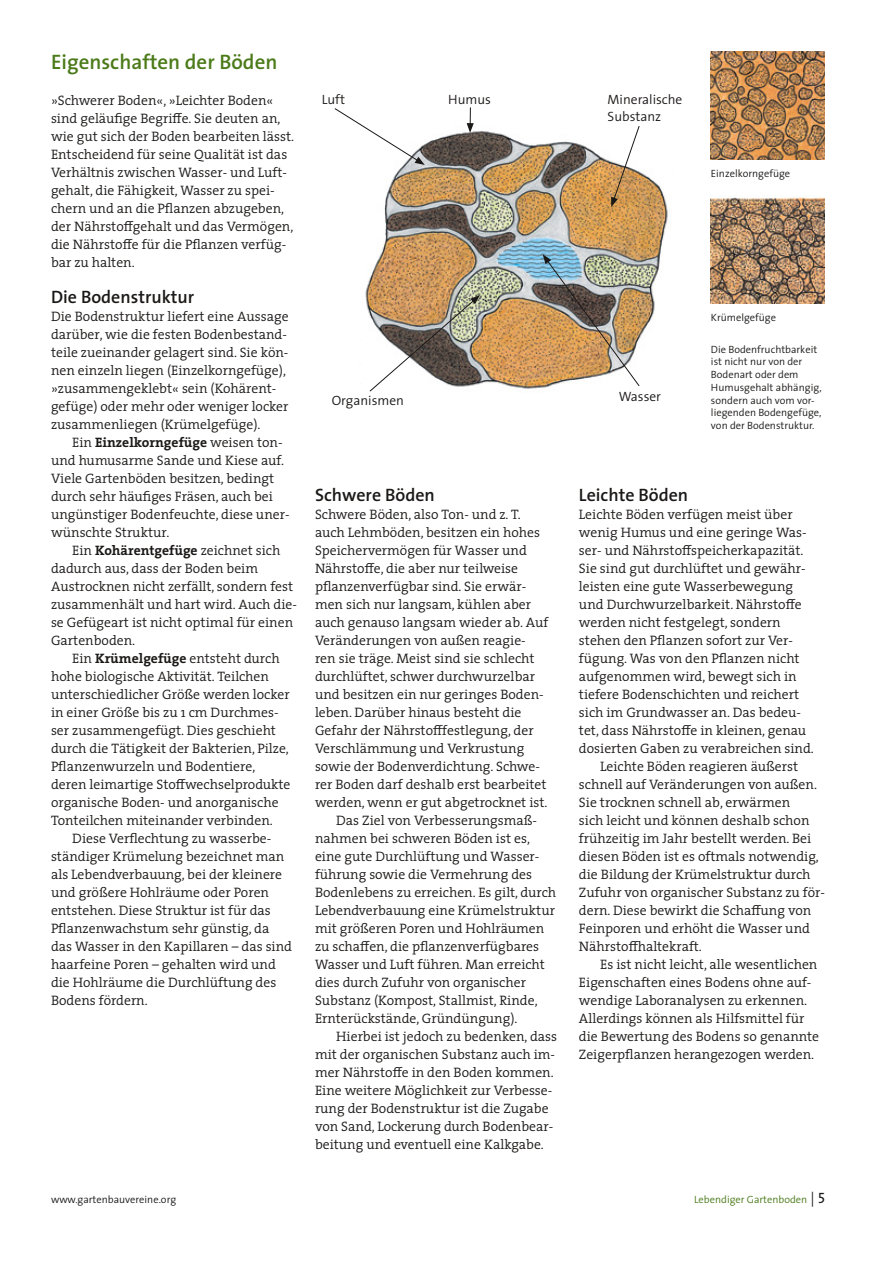
<style>
.page{position:relative;width:893px;height:1263px;background:#fff}
.page>*{position:absolute;margin:0;border:0;box-sizing:border-box;transform-origin:0 0}
.t1{font:600 21px "The Sans";color:#4b7a19}
.t2{font:600 18px "The Sans";color:#1b1918}
.t3{font:300 13.65px/18px "The Serif";color:#1b1918}
.t4{font:300 13.5px/16.6px "The Sans";color:#1b1918}
.t5{font:300 10.5px/12.8px "The Sans";color:#1b1918}
.t6{font:300 10.5px "The Sans";color:#4b7a19}
.s1{font-weight:700}
.s2{font-size:15px;color:#1b1918}
.s3{font-family:"The Sans Regular Caps";font-weight:400;font-size:15px;color:#1b1918}
</style>
<div class="page">
<img style="left:711px;top:51px;width:114px;height:108px">
<img style="left:711px;top:195px;width:114px;height:108px">
<img style="left:365px;top:131px;width:303px;height:258px">
<svg style="left:334px;top:108px;width:91px;height:57px"></svg>
<img style="left:543px;top:254px;width:97px;height:133px">
<svg style="left:467px;top:107px;width:7px;height:26px"></svg>
<img style="left:369px;top:295px;width:111px;height:97px">
<svg style="left:611px;top:126px;width:29px;height:81px"></svg>
<h1 class="t1" style="left:51px;top:44px;width:228px">Eigenschaften der Böden</h1>
<p class="t3" style="left:51px;top:91px;width:245px">»Schwerer Boden«, »Leichter Boden« sind geläufige Begriffe. Sie deuten an, wie gut sich der Boden bearbeiten lässt.<br>Entscheidend für seine Qualität ist das Verhältnis zwischen Wasser- und Luft&shy;gehalt, die Fähigkeit, Wasser zu spei&shy;chern und an die Pflanzen abzugeben, der Nährstoffgehalt und das Vermögen, die Nährstoffe für die Pflanzen verfüg&shy;bar zu halten.</p>
<h2 class="t2" style="left:51px;top:282px;width:145px">Die Bodenstruktur</h2>
<p class="t3" style="left:51px;top:307px;width:239px">Die Bodenstruktur liefert eine Aussage darüber, wie die festen Bodenbestand&shy;teile zueinander gelagert sind. Sie kön&shy;nen einzeln liegen (Einzelkorngefüge), »zusammengeklebt« sein (Kohärent&shy;gefüge) oder mehr oder weniger locker zusammenliegen (Krümelgefüge).</p>
<p class="t3" style="left:51px;top:433px;width:240px;text-indent:21px">Ein <span class="s1">Einzelkorngefüge</span> weisen ton&shy;und humusarme Sande und Kiese auf.<br>Viele Gartenböden besitzen, bedingt durch sehr häufiges Fräsen, auch bei ungünstiger Bodenfeuchte, diese uner&shy;wünschte Struktur.</p>
<p class="t3" style="left:51px;top:541px;width:247px;text-indent:21px">Ein <span class="s1">Kohärentgefüge</span> zeichnet sich dadurch aus, dass der Boden beim Austrocknen nicht zerfällt, sondern fest zusammenhält und hart wird. Auch die&shy;se Gefügeart ist nicht optimal für einen Gartenboden.</p>
<p class="t3" style="left:51px;top:649px;width:241px;text-indent:21px">Ein <span class="s1">Krümelgefüge</span> entsteht durch hohe biologische Aktivität. Teilchen unterschiedlicher Größe werden locker in einer Größe bis zu 1 cm Durchmes&shy;ser zusammengefügt. Dies geschieht durch die Tätigkeit der Bakterien, Pilze, Pflanzenwurzeln und Bodentiere, deren leimartige Stoffwechselprodukte organische Boden- und anorganische Tonteilchen miteinander verbinden.</p>
<p class="t3" style="left:51px;top:829px;width:243px;text-indent:21px">Diese Verflechtung zu wasserbe&shy;ständiger Krümelung bezeichnet man als Lebendverbauung, bei der kleinere und größere Hohlräume oder Poren entstehen. Diese Struktur ist für das Pflanzenwachstum sehr günstig, da das Wasser in den Kapillaren – das sind haarfeine Poren – gehalten wird und die Hohlräume die Durchlüftung des Bodens fördern.</p>
<p class="t4" style="left:322px;top:91px;width:25px">Luft</p>
<p class="t4" style="left:448px;top:91px;width:44px">Humus</p>
<p class="t4" style="left:608px;top:91px;width:76px">Mineralische<br>Substanz</p>
<p class="t5" style="left:711px;top:167px;width:81px">Einzelkorngefüge</p>
<p class="t4" style="left:332px;top:392px;width:74px">Organismen</p>
<p class="t4" style="left:619px;top:388px;width:44px">Wasser</p>
<p class="t5" style="left:711px;top:311px;width:67px">Krümelgefüge</p>
<p class="t5" style="left:711px;top:342px;width:112px">Die Bodenfruchtbarkeit ist nicht nur von der<br>Bodenart oder dem<br>Humusgehalt abhängig, sondern auch vom vor&shy;liegenden Bodengefüge, von der Bodenstruktur.</p>
<h2 class="t2" style="left:315px;top:480px;width:121px">Schwere Böden</h2>
<p class="t3" style="left:315px;top:505px;width:207px">Schwere Böden, also Ton- und z. T.</p>
<p class="t3" style="left:315px;top:523px;width:226px">auch Lehmböden, besitzen ein hohes</p>
<p class="t3" style="left:315px;top:541px;width:213px">Speichervermögen für Wasser und</p>
<p class="t3" style="left:315px;top:559px;width:205px">Nährstoffe, die aber nur teilweise</p>
<p class="t3" style="left:315px;top:577px;width:213px">pflanzenverfügbar sind. Sie erwär-</p>
<p class="t3" style="left:315px;top:595px;width:218px">men sich nur langsam, kühlen aber</p>
<p class="t3" style="left:315px;top:613px;width:235px">auch genauso langsam wieder ab. Auf</p>
<p class="t3" style="left:315px;top:631px;width:212px">Veränderungen von außen reagie-</p>
<p class="t3" style="left:315px;top:649px;width:221px">ren sie träge. Meist sind sie schlecht</p>
<p class="t3" style="left:315px;top:667px;width:222px">durchlüftet, schwer durchwurzelbar</p>
<p class="t3" style="left:315px;top:685px;width:230px">und besitzen ein nur geringes Boden-</p>
<p class="t3" style="left:315px;top:703px;width:208px">leben. Darüber hinaus besteht die</p>
<p class="t3" style="left:315px;top:721px;width:220px">Gefahr der Nährstofffestlegung, der</p>
<p class="t3" style="left:315px;top:739px;width:211px">Verschlämmung und Verkrustung</p>
<p class="t3" style="left:315px;top:757px;width:226px">sowie der Bodenverdichtung. Schwe-</p>
<p class="t3" style="left:315px;top:775px;width:233px">rer Boden darf deshalb erst bearbeitet</p>
<p class="t3" style="left:315px;top:793px;width:234px">werden, wenn er gut abgetrocknet ist.</p>
<p class="t3" style="left:336px;top:811px;width:202px">Das Ziel von Verbesserungsmaß-</p>
<p class="t3" style="left:315px;top:829px;width:216px">nahmen bei schweren Böden ist es,</p>
<p class="t3" style="left:315px;top:847px;width:226px">eine gute Durchlüftung und Wasser-</p>
<p class="t3" style="left:315px;top:865px;width:219px">führung sowie die Vermehrung des</p>
<p class="t3" style="left:315px;top:883px;width:243px">Bodenlebens zu erreichen. Es gilt, durch</p>
<p class="t3" style="left:315px;top:901px;width:241px">Lebendverbauung eine Krümelstruktur</p>
<p class="t3" style="left:315px;top:919px;width:231px">mit größeren Poren und Hohlräumen</p>
<p class="t3" style="left:315px;top:937px;width:226px">zu schaffen, die pflanzenverfügbares</p>
<p class="t3" style="left:315px;top:955px;width:231px">Wasser und Luft führen. Man erreicht</p>
<p class="t3" style="left:315px;top:973px;width:212px">dies durch Zufuhr von organischer</p>
<p class="t3" style="left:315px;top:991px;width:224px">Substanz (Kompost, Stallmist, Rinde,</p>
<p class="t3" style="left:315px;top:1009px;width:204px">Ernterückstände, Gründüngung).</p>
<p class="t3" style="left:336px;top:1027px;width:222px">Hierbei ist jedoch zu bedenken, dass</p>
<p class="t3" style="left:315px;top:1045px;width:242px">mit der organischen Substanz auch im-</p>
<p class="t3" style="left:315px;top:1063px;width:240px">mer Nährstoffe in den Boden kommen.</p>
<p class="t3" style="left:315px;top:1081px;width:239px">Eine weitere Möglichkeit zur Verbesse-</p>
<p class="t3" style="left:315px;top:1099px;width:235px">rung der Bodenstruktur ist die Zugabe</p>
<p class="t3" style="left:315px;top:1117px;width:240px">von Sand, Lockerung durch Bodenbear-</p>
<p class="t3" style="left:315px;top:1135px;width:230px">beitung und eventuell eine Kalkgabe.</p>
<h2 class="t2" style="left:579px;top:480px;width:111px">Leichte Böden</h2>
<p class="t3" style="left:579px;top:505px;width:215px">Leichte Böden verfügen meist über</p>
<p class="t3" style="left:579px;top:523px;width:229px">wenig Humus und eine geringe Was-</p>
<p class="t3" style="left:579px;top:541px;width:226px">ser- und Nährstoffspeicherkapazität.</p>
<p class="t3" style="left:579px;top:559px;width:228px">Sie sind gut durchlüftet und gewähr-</p>
<p class="t3" style="left:579px;top:577px;width:216px">leisten eine gute Wasserbewegung</p>
<p class="t3" style="left:579px;top:595px;width:224px">und Durchwurzelbarkeit. Nährstoffe</p>
<p class="t3" style="left:579px;top:613px;width:203px">werden nicht festgelegt, sondern</p>
<p class="t3" style="left:579px;top:631px;width:216px">stehen den Pflanzen sofort zur Ver-</p>
<p class="t3" style="left:579px;top:649px;width:222px">fügung. Was von den Pflanzen nicht</p>
<p class="t3" style="left:579px;top:667px;width:219px">aufgenommen wird, bewegt sich in</p>
<p class="t3" style="left:579px;top:685px;width:222px">tiefere Bodenschichten und reichert</p>
<p class="t3" style="left:579px;top:703px;width:224px">sich im Grundwasser an. Das bedeu-</p>
<p class="t3" style="left:579px;top:721px;width:229px">tet, dass Nährstoffe in kleinen, genau</p>
<p class="t3" style="left:579px;top:739px;width:236px">dosierten Gaben zu verabreichen sind.</p>
<p class="t3" style="left:600px;top:757px;width:199px">Leichte Böden reagieren äußerst</p>
<p class="t3" style="left:579px;top:775px;width:240px">schnell auf Veränderungen von außen.</p>
<p class="t3" style="left:579px;top:793px;width:213px">Sie trocknen schnell ab, erwärmen</p>
<p class="t3" style="left:579px;top:811px;width:232px">sich leicht und können deshalb schon</p>
<p class="t3" style="left:579px;top:829px;width:234px">frühzeitig im Jahr bestellt werden. Bei</p>
<p class="t3" style="left:579px;top:847px;width:241px">diesen Böden ist es oftmals notwendig,</p>
<p class="t3" style="left:579px;top:865px;width:233px">die Bildung der Krümelstruktur durch</p>
<p class="t3" style="left:579px;top:883px;width:247px">Zufuhr von organischer Substanz zu för-</p>
<p class="t3" style="left:579px;top:901px;width:234px">dern. Diese bewirkt die Schaffung von</p>
<p class="t3" style="left:579px;top:919px;width:233px">Feinporen und erhöht die Wasser und</p>
<p class="t3" style="left:579px;top:937px;width:124px">Nährstoffhaltekraft.</p>
<p class="t3" style="left:600px;top:955px;width:219px">Es ist nicht leicht, alle wesentlichen</p>
<p class="t3" style="left:579px;top:973px;width:234px">Eigenschaften eines Bodens ohne auf-</p>
<p class="t3" style="left:579px;top:991px;width:230px">wendige Laboranalysen zu erkennen.</p>
<p class="t3" style="left:579px;top:1009px;width:227px">Allerdings können als Hilfsmittel für</p>
<p class="t3" style="left:579px;top:1027px;width:242px">die Bewertung des Bodens so genannte</p>
<p class="t3" style="left:579px;top:1045px;width:237px">Zeigerpflanzen herangezogen werden.</p>
<p class="t5" style="left:51px;top:1193px;width:127px">www.gartenbauvereine.org</p>
<p class="t6" style="left:694px;top:1191px;width:132px">Lebendiger Gartenboden <span class="s2">|</span> <span class="s3">5</span></p>
</div>
